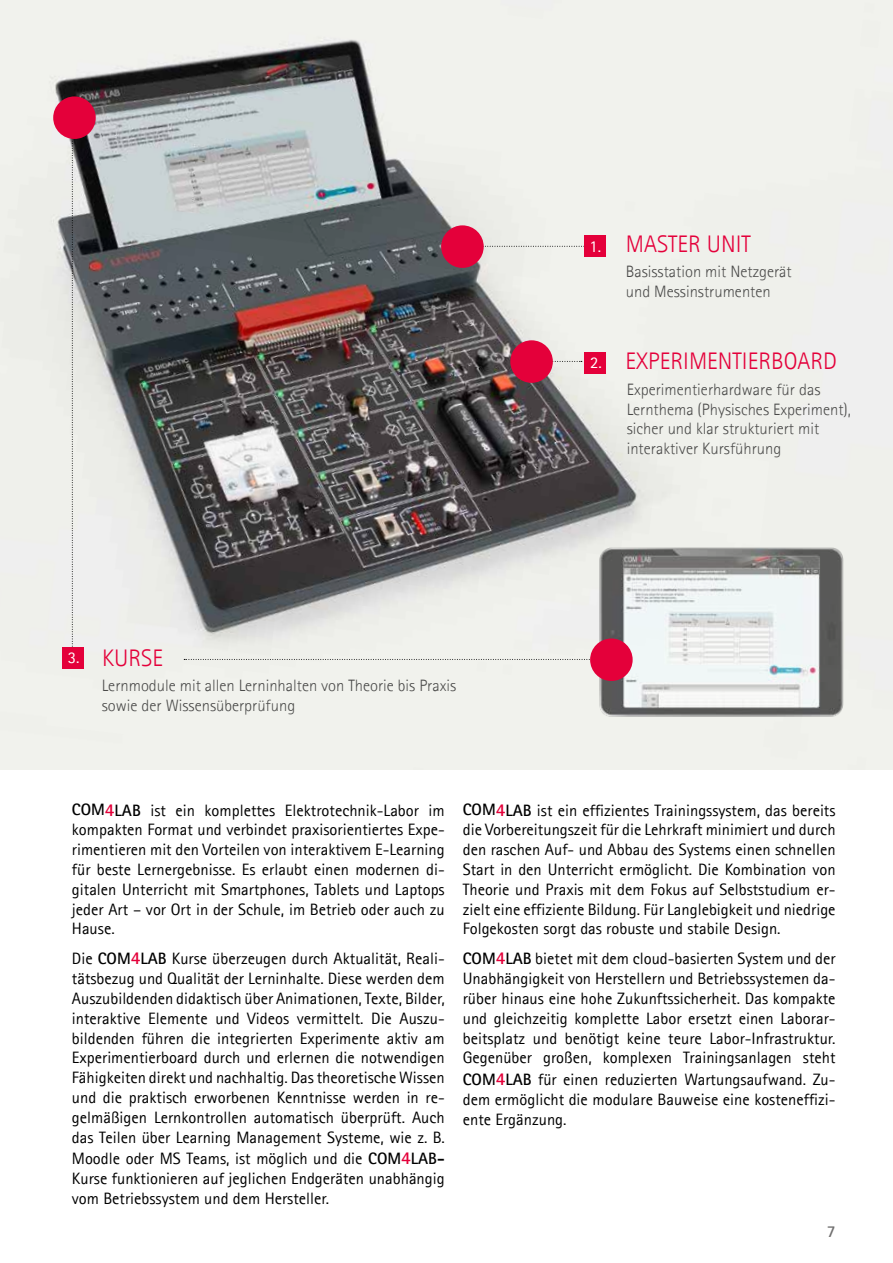
<style>
.page{position:relative;width:893px;height:1263px;background:#fff}
.page>*{position:absolute;margin:0;border:0;box-sizing:border-box;transform-origin:0 0}
.t1{font:300 24px "Agfa Rotis Sans Serif";color:#e4003a}
.t2{font:16.5px/19.8px "Agfa Rotis Sans Serif";color:#000;text-align:justify}
.t3{font:300 16.5px/19.8px "Agfa Rotis Sans Serif";color:#4a4a49}
.t4{font:16.5px "Agfa Rotis Sans Serif";color:#fff}
.t5{font:700 16.5px "Agfa Rotis Sans Serif";color:#706f6f}
.s1{font-weight:700}
.s2{font-weight:700;font-size:18px;color:#e4003a}
</style>
<div class="page">
<img style="left:0;top:0;width:893px;height:770px">
<svg style="left:484px;top:246px;width:100px;height:1px"></svg>
<div style="left:443px;top:228px;width:38px;height:38px;background:#e4003a;border-radius:50%"></div>
<div style="left:441px;top:225px;width:43px;height:43px;border:4px solid #e4003a;border-radius:50%"></div>
<svg style="left:553px;top:361px;width:29px;height:1px"></svg>
<div style="left:513px;top:343px;width:38px;height:38px;background:#e4003a;border-radius:50%"></div>
<div style="left:510px;top:340px;width:43px;height:43px;border:4px solid #e4003a;border-radius:50%"></div>
<div style="left:584px;top:352px;width:22px;height:21px;background:#e4003a"></div>
<svg style="left:72px;top:139px;width:1px;height:508px"></svg>
<div style="left:62px;top:647px;width:21px;height:21px;background:#e4003a"></div>
<img style="left:595px;top:546px;width:250px;height:175px">
<svg style="left:184px;top:659px;width:406px;height:1px"></svg>
<div style="left:592px;top:641px;width:38px;height:38px;background:#e4003a;border-radius:50%"></div>
<div style="left:590px;top:638px;width:43px;height:43px;border:4px solid #e4003a;border-radius:50%"></div>
<div style="left:584px;top:235px;width:22px;height:21px;background:#e4003a"></div>
<div style="left:55px;top:99px;width:38px;height:38px;background:#e4003a;border-radius:50%"></div>
<div style="left:53px;top:96px;width:43px;height:43px;border:4px solid #e4003a;border-radius:50%"></div>
<p class="t4" style="left:68px;top:647px;width:13px">3.</p>
<h1 class="t1" style="left:102px;top:644px;width:62px">KURSE</h1>
<p class="t3" style="left:102px;top:676px;width:356px">Lernmodule mit allen Lerninhalten von Theorie bis Praxis sowie der Wissensüberprüfung</p>
<p class="t4" style="left:590px;top:236px;width:13px">1.</p>
<p class="t4" style="left:590px;top:353px;width:13px">2.</p>
<h1 class="t1" style="left:626px;top:230px;width:126px">MASTER UNIT</h1>
<p class="t3" style="left:626px;top:261px;width:167px">Basisstation mit Netzgerät und Messinstrumenten</p>
<h1 class="t1" style="left:625px;top:347px;width:213px">EXPERIMENTIERBOARD</h1>
<p class="t3" style="left:627px;top:379px;width:226px">Experimentierhardware für das<br>Lernthema (Physisches Experiment), sicher und klar strukturiert mit interaktiver Kursführung</p>
<p class="t2" style="left:72px;top:800px;width:374px"><span class="s1">COM</span><span class="s2">4</span><span class="s1">LAB</span> ist ein komplettes Elektrotechnik-Labor im kompakten Format und verbindet praxisorientiertes Expe&shy;rimentieren mit den Vorteilen von interaktivem E-Learning für beste Lernergebnisse. Es erlaubt einen modernen di&shy;gitalen Unterricht mit Smartphones, Tablets und Laptops jeder Art – vor Ort in der Schule, im Betrieb oder auch zu Hause.</p>
<p class="t2" style="left:72px;top:949px;width:374px">Die <span class="s1">COM</span><span class="s2">4</span><span class="s1">LAB</span> Kurse überzeugen durch Aktualität, Reali&shy;tätsbezug und Qualität der Lerninhalte. Diese werden dem Auszubildenden didaktisch über Animationen, Texte, Bilder, interaktive Elemente und Videos vermittelt. Die Auszu&shy;bildenden führen die integrierten Experimente aktiv am Experimentierboard durch und erlernen die notwendigen Fähigkeiten direkt und nachhaltig. Das theoretische Wissen und die praktisch erworbenen Kenntnisse werden in re&shy;gelmäßigen Lernkontrollen automatisch überprüft. Auch das Teilen über Learning Management Systeme, wie z. B.</p>
<p class="t2" style="left:72px;top:1149px;width:374px">Moodle oder MS Teams, ist möglich und die <span class="s1">COM</span><span class="s2">4</span><span class="s1">LAB-</span>Kurse funktionieren auf jeglichen Endgeräten unabhängig vom Betriebssystem und dem Hersteller.</p>
<p class="t2" style="left:463px;top:800px;width:374px"><span class="s1">COM</span><span class="s2">4</span><span class="s1">LAB</span> ist ein effizientes Trainingssystem, das bereits die Vorbereitungszeit für die Lehrkraft minimiert und durch den raschen Auf- und Abbau des Systems einen schnellen Start in den Unterricht ermöglicht. Die Kombination von Theorie und Praxis mit dem Fokus auf Selbststudium er&shy;zielt eine effiziente Bildung. Für Langlebigkeit und niedrige Folgekosten sorgt das robuste und stabile Design.</p>
<p class="t2" style="left:463px;top:949px;width:374px"><span class="s1">COM</span><span class="s2">4</span><span class="s1">LAB</span> bietet mit dem cloud-basierten System und der Unabhängigkeit von Herstellern und Betriebssystemen da&shy;rüber hinaus eine hohe Zukunftssicherheit. Das kompakte und gleichzeitig komplette Labor ersetzt einen Laborar&shy;beitsplatz und benötigt keine teure Labor-Infrastruktur.<br>Gegenüber großen, komplexen Trainingsanlagen steht</p>
<p class="t2" style="left:463px;top:1069px;width:374px"><span class="s1">COM</span><span class="s2">4</span><span class="s1">LAB</span> für einen reduzierten Wartungsaufwand. Zu&shy;dem ermöglicht die modulare Bauweise eine kosteneffizi&shy;ente Ergänzung.</p>
<p class="t5" style="left:827px;top:1221px;width:10px">7</p>
</div>
